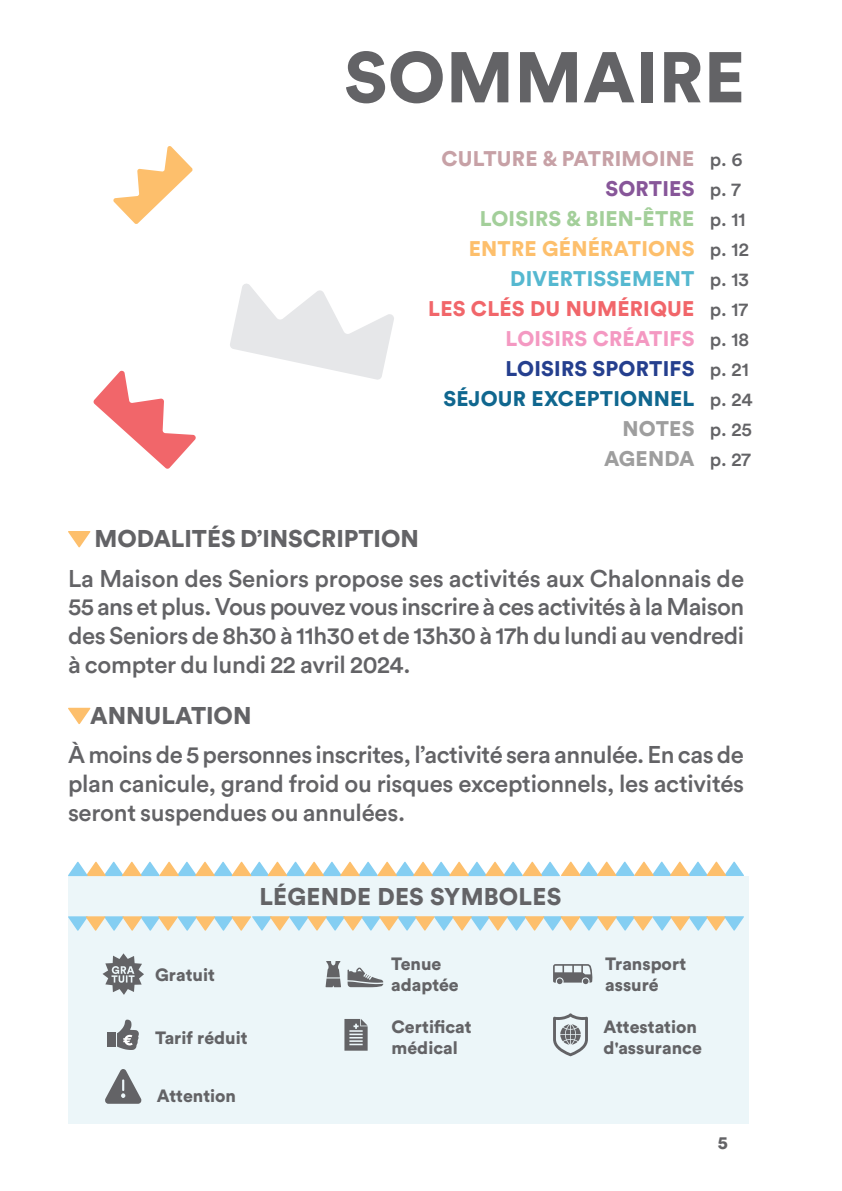
<style>
.page{position:relative;width:842px;height:1191px;background:#fff}
.page>*{position:absolute;margin:0;border:0;box-sizing:border-box;transform-origin:0 0}
.t1{font:900 70.8px "Circular Std";letter-spacing:.01em;color:#636366}
.TXT_BOLD{font:500 24px/28.8px "Circular Std";letter-spacing:-.01em;color:#636366;text-align:justify}
.TXT_BOLD-2{font:900 24px "Circular Std";color:#636366}
._0_RUBRIQUE{font:900 21px "Circular Std";letter-spacing:.01em;color:#c7a1a6}
._0_RUBRIQUE-2{font:900 21px "Circular Std";letter-spacing:.01em;color:#f1666a}
._0_RUBRIQUE-3{font:900 21px "Circular Std";letter-spacing:.01em;color:#10678f}
._0_RUBRIQUE-4{font:900 21px "Circular Std";letter-spacing:.01em;color:#a3cf9a}
._0_RUBRIQUE-5{font:900 21px "Circular Std";letter-spacing:.01em;color:#fdbf6c}
._0_RUBRIQUE-6{font:900 21px "Circular Std";letter-spacing:.01em;color:#f499c2}
._0_RUBRIQUE-7{font:900 21px "Circular Std";letter-spacing:.01em;color:#253f8e}
._0_RUBRIQUE-8{font:900 21px "Circular Std";letter-spacing:.01em;color:#55b8d0}
._0_RUBRIQUE-9{font:900 21px "Circular Std";letter-spacing:.01em;color:#9e9e9e}
._0_RUBRIQUE-10{font:900 21px "Circular Std";letter-spacing:.01em;color:#875699}
._1_TITRE{font:500 19px "Circular Std";letter-spacing:.005em;color:#636366}
.t2{font:900 18px "Circular Std";color:#636366}
._0_RUBRIQUE-11{font:900 17.6px/21.2px "Circular Std";color:#636366}
</style>
<div class="page">
<div style="left:68px;top:876px;width:681px;height:247px;background:#ecf6f9"></div>
<svg style="left:344px;top:1019px;width:24px;height:31px"></svg>
<svg style="left:347px;top:967px;width:36px;height:20px"></svg>
<svg style="left:326px;top:961px;width:15px;height:26px"></svg>
<div style="left:108px;top:1032px;width:8px;height:15px;background:#636366"></div>
<svg style="left:117px;top:1019px;width:22px;height:31px"></svg>
<svg style="left:553px;top:1013px;width:35px;height:43px"></svg>
<svg style="left:68px;top:861px;width:676px;height:15px"></svg>
<svg style="left:68px;top:916px;width:676px;height:14px"></svg>
<svg style="left:103px;top:953px;width:41px;height:42px"></svg>
<svg style="left:553px;top:964px;width:39px;height:20px"></svg>
<svg style="left:105px;top:1069px;width:37px;height:34px"></svg>
<svg style="left:68px;top:531px;width:23px;height:16px"></svg>
<svg style="left:68px;top:708px;width:23px;height:16px"></svg>
<svg style="left:93px;top:370px;width:103px;height:99px"></svg>
<svg style="left:230px;top:283px;width:164px;height:97px"></svg>
<svg style="left:113px;top:146px;width:80px;height:78px"></svg>
<p class="t1" style="left:344px;top:30px;width:403px">SOMMAIRE</p>
<p class="_0_RUBRIQUE" style="left:441px;top:145px;width:254px">CULTURE &amp; PATRIMOINE</p>
<p class="_0_RUBRIQUE-10" style="left:605px;top:175px;width:91px">SORTIES</p>
<p class="_0_RUBRIQUE-4" style="left:480px;top:205px;width:216px">LOISIRS &amp; BIEN-ÊTRE</p>
<p class="_0_RUBRIQUE-5" style="left:469px;top:235px;width:227px">ENTRE GÉNÉRATIONS</p>
<p class="_0_RUBRIQUE-8" style="left:510px;top:265px;width:186px">DIVERTISSEMENT</p>
<p class="_0_RUBRIQUE-2" style="left:428px;top:295px;width:268px">LES CLÉS DU NUMÉRIQUE</p>
<p class="_0_RUBRIQUE-6" style="left:506px;top:325px;width:190px">LOISIRS CRÉATIFS</p>
<p class="_0_RUBRIQUE-7" style="left:505px;top:355px;width:190px">LOISIRS SPORTIFS</p>
<p class="_0_RUBRIQUE-3" style="left:443px;top:385px;width:252px">SÉJOUR EXCEPTIONNEL</p>
<p class="_0_RUBRIQUE-9" style="left:622px;top:415px;width:73px">NOTES</p>
<p class="_0_RUBRIQUE-9" style="left:604px;top:445px;width:92px">AGENDA</p>
<p class="_1_TITRE" style="left:710px;top:147px;width:34px">p. 6</p>
<p class="_1_TITRE" style="left:710px;top:177px;width:32px">p. 7</p>
<p class="_1_TITRE" style="left:710px;top:207px;width:37px">p. 11</p>
<p class="_1_TITRE" style="left:710px;top:237px;width:41px">p. 12</p>
<p class="_1_TITRE" style="left:710px;top:267px;width:41px">p. 13</p>
<p class="_1_TITRE" style="left:710px;top:297px;width:40px">p. 17</p>
<p class="_1_TITRE" style="left:710px;top:327px;width:41px">p. 18</p>
<p class="_1_TITRE" style="left:710px;top:357px;width:40px">p. 21</p>
<p class="_1_TITRE" style="left:710px;top:387px;width:44px">p. 24</p>
<p class="_1_TITRE" style="left:710px;top:417px;width:44px">p. 25</p>
<p class="_1_TITRE" style="left:710px;top:447px;width:43px">p. 27</p>
<p class="TXT_BOLD-2" style="left:95px;top:523px;width:326px">MODALITÉS D’INSCRIPTION</p>
<p class="TXT_BOLD" style="left:68px;top:563px;width:678px">La Maison des Seniors propose ses activités aux Chalonnais de 55 ans et plus. Vous pouvez vous inscrire à ces activités à la Maison des Seniors de 8h30 à 11h30 et de 13h30 à 17h du lundi au vendredi à compter du lundi 22 avril 2024.</p>
<p class="TXT_BOLD-2" style="left:90px;top:699px;width:163px">ANNULATION</p>
<p class="TXT_BOLD" style="left:68px;top:740px;width:678px">À moins de 5 personnes inscrites, l’activité sera annulée. En cas de plan canicule, grand froid ou risques exceptionnels, les activités seront suspendues ou annulées.</p>
<p class="TXT_BOLD-2" style="left:259px;top:880px;width:303px">LÉGENDE DES SYMBOLES</p>
<p class="_0_RUBRIQUE-11" style="left:155px;top:963px;width:61px">Gratuit</p>
<p class="_0_RUBRIQUE-11" style="left:391px;top:952px;width:69px">Tenue adaptée</p>
<p class="_0_RUBRIQUE-11" style="left:605px;top:952px;width:82px">Transport assuré</p>
<p class="_0_RUBRIQUE-11" style="left:155px;top:1026px;width:94px">Tarif réduit</p>
<p class="_0_RUBRIQUE-11" style="left:392px;top:1016px;width:82px">Certificat médical</p>
<p class="_0_RUBRIQUE-11" style="left:157px;top:1085px;width:81px">Attention</p>
<p class="_0_RUBRIQUE-11" style="left:604px;top:1016px;width:100px">Attestation d'assurance</p>
<p class="t2" style="left:718px;top:1130px;width:12px">5</p>
</div>
